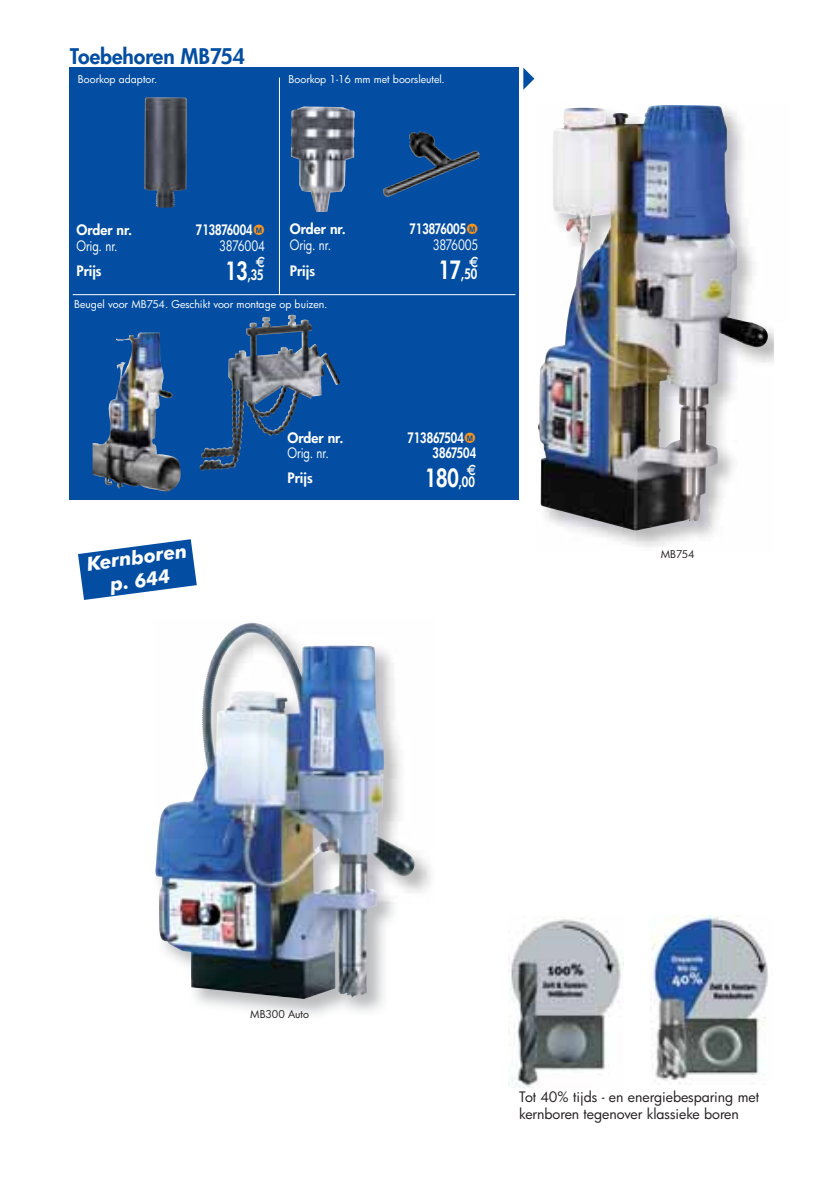
<style>
.page{position:relative;width:819px;height:1191px;background:#fff}
.page>*{position:absolute;margin:0;border:0;box-sizing:border-box;transform-origin:0 0}
.t1{font:800 24.5px "Futura";color:#fff;scale:.8 1}
.t2{font:800 21px "Futura";color:#034ea2}
.t3{font:italic 700 19.25px/23.1px "Futura BT";color:#fff;text-align:center}
.t4{font:14px/16.8px "Futura";color:#231f20}
.t5{font:800 14px "Futura";color:#fff;scale:.8 1}
.t6{font:800 14px "Futura";color:#fff}
.t7{font:14px "Futura";letter-spacing:-.015em;color:#fff;scale:.8 1}
.t8{font:10.5px "Futura";color:#fff}
.t9{font:10.5px "Futura";color:#231f20}
.s1{font-family:"Vynkier Korting";font-weight:400;color:#f7931d}
.s2{font-size:24.5px}
.s3{font-size:14px}
</style>
<div class="page">
<img style="left:158px;top:622px;width:273px;height:393px">
<img style="left:155px;top:623px;width:97px;height:254px">
<img style="left:537px;top:106px;width:232px;height:424px">
<img style="left:508px;top:918px;width:115px;height:169px">
<img style="left:650px;top:915px;width:118px;height:170px">
<div style="left:70px;top:68px;width:449px;height:432px;background:#034ea2"></div>
<hr style="left:279px;top:78px;width:1px;height:217px;background:#fff">
<img style="left:144px;top:97px;width:43px;height:111px">
<img style="left:291px;top:107px;width:188px;height:105px">
<svg style="left:523px;top:68px;width:11px;height:22px"></svg>
<img style="left:93px;top:333px;width:88px;height:158px">
<img style="left:199px;top:315px;width:91px;height:156px">
<hr style="left:73px;top:294px;width:442px;height:1px;background:#fff">
<svg style="left:78px;top:539px;width:119px;height:61px"></svg>
<h2 class="t2" style="left:70px;top:47px;width:177px">Toebehoren MB754</h2>
<p class="t8" style="left:78px;top:74px;width:81px">Boorkop adaptor.</p>
<p class="t8" style="left:288px;top:74px;width:158px">Boorkop 1-16 mm met boorsleutel.</p>
<h3 class="t6" style="left:76px;top:223px;width:57px">Order nr.</h3>
<h3 class="t5" style="left:196px;top:223px;width:88px">713876004<span class="s1">-</span></h3>
<h3 class="t7" style="left:76px;top:239px;width:53px">Orig. nr.</h3>
<h3 class="t7" style="left:219px;top:239px;width:59px">3876004</h3>
<h3 class="t6" style="left:76px;top:264px;width:27px">Prijs</h3>
<h3 class="t5" style="left:225px;top:268px;width:50px"><span class="s2">13</span>,35</h3>
<h3 class="t5" style="left:256px;top:255px;width:13px">€</h3>
<h3 class="t6" style="left:290px;top:222px;width:57px">Order nr.</h3>
<h3 class="t5" style="left:409px;top:222px;width:88px">713876005<span class="s1">-</span></h3>
<h3 class="t7" style="left:290px;top:238px;width:53px">Orig. nr.</h3>
<h3 class="t7" style="left:432px;top:238px;width:59px">3876005</h3>
<h3 class="t6" style="left:290px;top:264px;width:27px">Prijs</h3>
<h3 class="t5" style="left:438px;top:268px;width:50px"><span class="s2">17</span>,50</h3>
<h3 class="t5" style="left:469px;top:255px;width:13px">€</h3>
<p class="t8" style="left:74px;top:299px;width:255px">Beugel voor MB754. Geschikt voor montage op buizen.</p>
<h3 class="t3" style="left:86px;top:554px;width:102px;rotate:-8deg">Kernboren p. 644</h3>
<h3 class="t6" style="left:287px;top:431px;width:57px">Order nr.</h3>
<h3 class="t5" style="left:407px;top:431px;width:87px">713867504<span class="s1">-</span></h3>
<h3 class="t7" style="left:287px;top:447px;width:53px">Orig. nr.</h3>
<h3 class="t5" style="left:432px;top:447px;width:56px">3867504</h3>
<h3 class="t6" style="left:287px;top:471px;width:27px">Prijs</h3>
<h1 class="t1" style="left:424px;top:466px;width:64px">180<span class="s3">,00</span></h1>
<h3 class="t5" style="left:467px;top:463px;width:13px">€</h3>
<p class="t9" style="left:660px;top:549px;width:35px">MB754</p>
<p class="t9" style="left:250px;top:1009px;width:60px">MB300 Auto</p>
<h3 class="t4" style="left:519px;top:1090px;width:241px">Tot 40% tijds - en energiebesparing met kernboren tegenover klassieke boren</h3>
</div>
